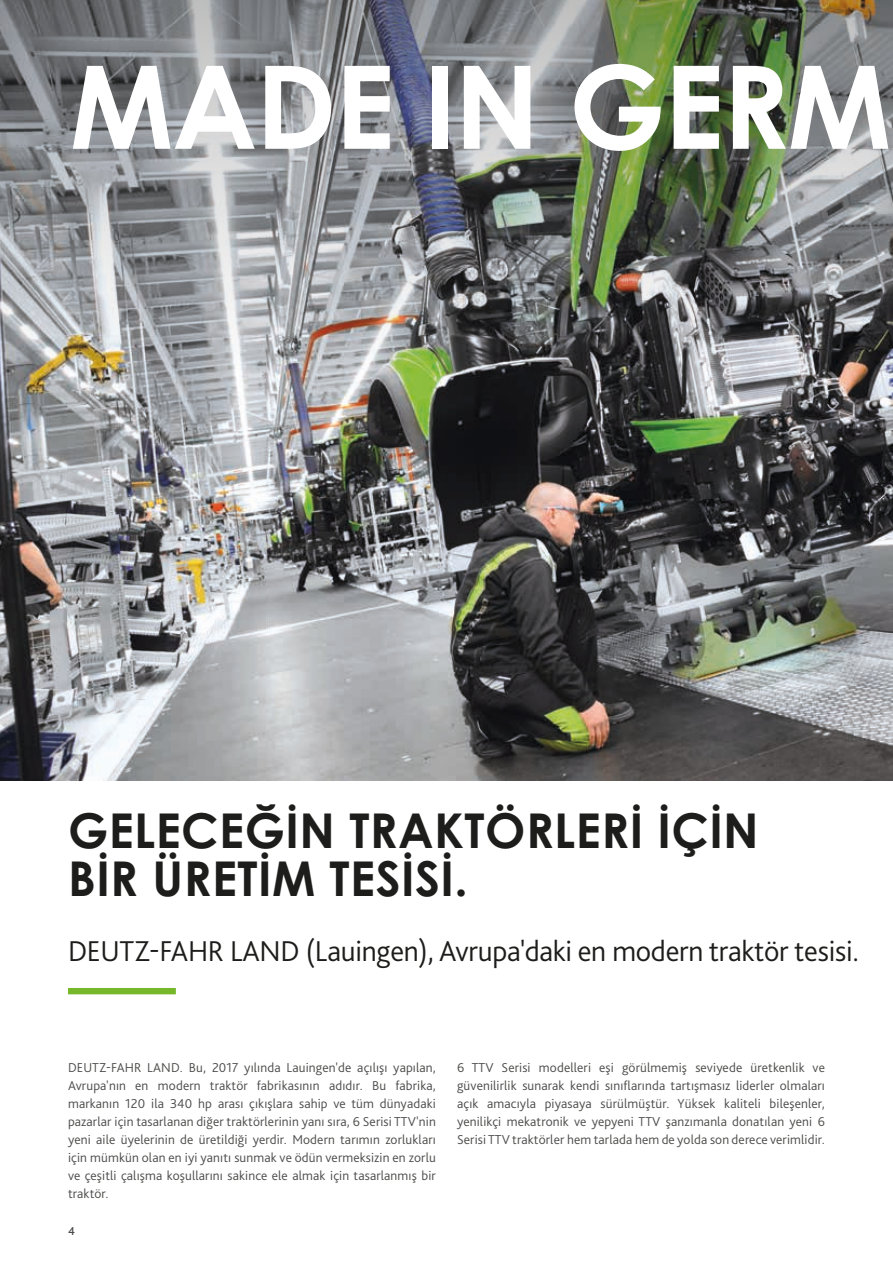
<style>
.page{position:relative;width:893px;height:1263px;background:#fff}
.page>*{position:absolute;margin:0;border:0;box-sizing:border-box;transform-origin:0 0}
.t1{font:700 115.5px "Century Gothic Pro";letter-spacing:-.015em;color:#fff}
.t2{font:700 48px/48px "Century Gothic Pro";letter-spacing:.01em;color:#1d1d1b}
.t3{font:300 30px "Bliss Pro";letter-spacing:-.01em;color:#1d1d1b}
.t4{font:300 13.5px/18px "Bliss Pro";letter-spacing:.01em;color:#4b4b4a;text-align:justify}
.t5{font:500 12px "Bliss Pro";color:#4b4b4a}
</style>
<div class="page">
<img style="left:0;top:376px;width:893px;height:404px">
<img style="left:0;top:0;width:893px;height:376px">
<div style="left:68px;top:988px;width:108px;height:6px;background:#76b82a"></div>
<h1 class="t1" style="left:70px;top:35px;width:823px">MADE IN GERM</h1>
<h2 class="t2" style="left:68px;top:806px;width:692px">GELECEĞİN TRAKTÖRLERİ İÇİN<br>BİR ÜRETİM TESİSİ.</h2>
<h3 class="t3" style="left:68px;top:932px;width:792px">DEUTZ-FAHR LAND (Lauingen), Avrupa'daki en modern traktör tesisi.</h3>
<p class="t4" style="left:68px;top:1058px;width:369px">DEUTZ-FAHR LAND. Bu, 2017 yılında Lauingen'de açılışı yapılan, Avrupa'nın en modern traktör fabrikasının adıdır. Bu fabrika, markanın 120 ila 340 hp arası çıkışlara sahip ve tüm dünyadaki pazarlar için tasarlanan diğer traktörlerinin yanı sıra, 6 Serisi TTV'nin yeni aile üyelerinin de üretildiği yerdir. Modern tarımın zorlukları için mümkün olan en iyi yanıtı sunmak ve ödün vermeksizin en zorlu ve çeşitli çalışma koşullarını sakince ele almak için tasarlanmış bir traktör.</p>
<p class="t4" style="left:457px;top:1058px;width:369px">6 TTV Serisi modelleri eşi görülmemiş seviyede üretkenlik ve güvenilirlik sunarak kendi sınıflarında tartışmasız liderler olmaları açık amacıyla piyasaya sürülmüştür. Yüksek kaliteli bileşenler, yenilikçi mekatronik ve yepyeni TTV şanzımanla donatılan yeni 6<br>Serisi TTV traktörler hem tarlada hem de yolda son derece verimlidir.</p>
<p class="t5" style="left:68px;top:1223px;width:8px">4</p>
</div>
